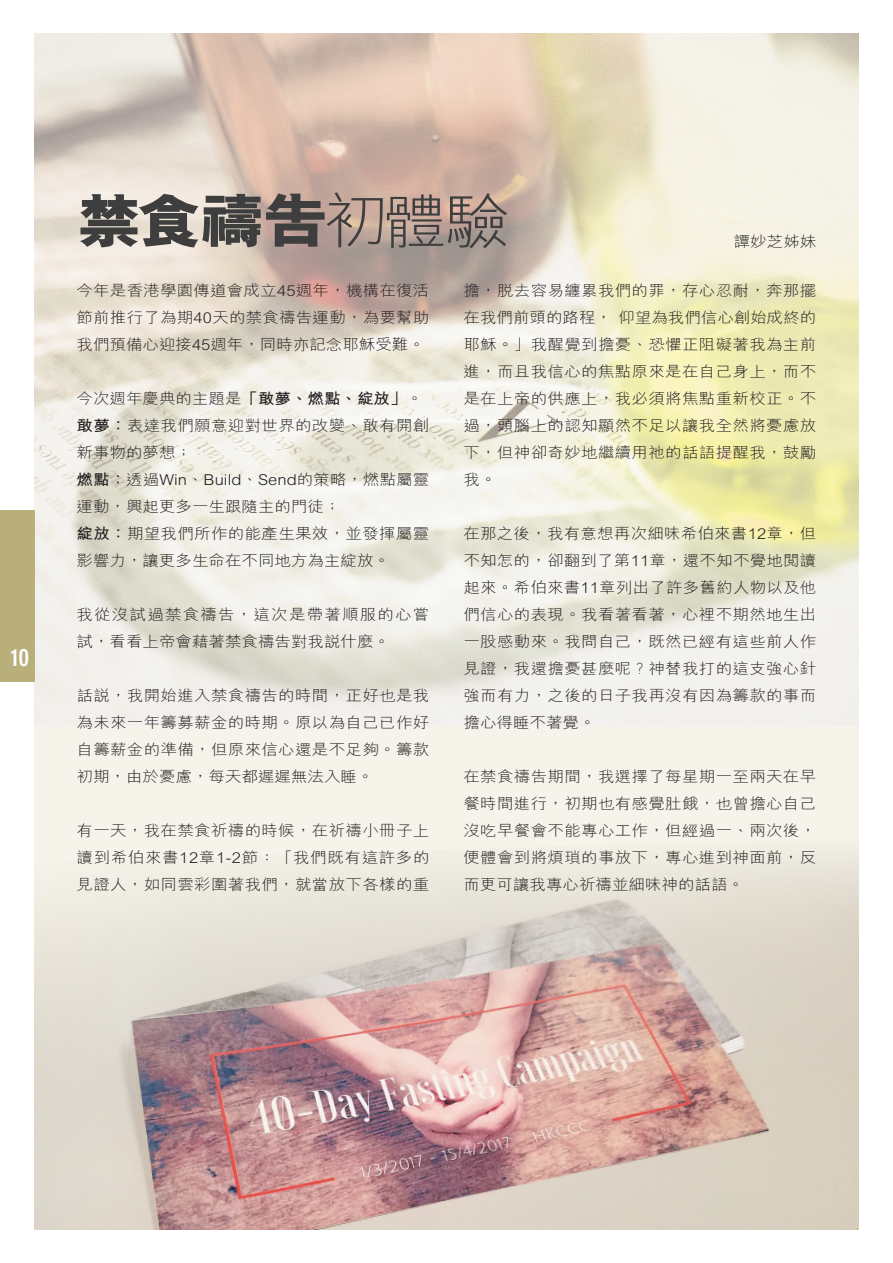
<style>
.page{position:relative;width:893px;height:1263px;background:#fff}
.page>*{position:absolute;margin:0;border:0;box-sizing:border-box;transform-origin:0 0}
.t1{font:800 60px "M Hei HK";color:#3e3e3f;scale:1.1 1}
.t2{font:700 condensed 24px "DIN Neuzeit Grotesk";color:#fff;scale:1.1 1}
.t3{font:300 15px/27px "M Hei HK";letter-spacing:.02em;color:#231f20;text-align:justify;scale:1.1 1}
.t4{font:300 15px/27px "M Hei HK";letter-spacing:.075em;color:#231f20;scale:1.1 1}
.t5{font:300 15px "M Hei HK";color:#231f20;scale:1.1 1}
.s1{font-weight:300}
.s2{font-weight:700}
</style>
<div class="page">
<div style="left:34px;top:34px;width:825px;height:1195px;background:#f5f3ea"></div>
<img style="left:34px;top:34px;width:825px;height:667px">
<div style="left:0;top:510px;width:34px;height:171px;background:#b8af7b"></div>
<img style="left:34px;top:855px;width:825px;height:374px">
<p class="t2" style="left:11px;top:644px;width:18px">10</p>
<p class="t1" style="left:77px;top:181px;width:396px">禁食禱告<span class="s1">初體驗</span></p>
<p class="t3" style="left:734px;top:227px;width:76px">譚妙芝姊妹</p>
<p class="t3" style="left:77px;top:277px;width:322px">今年是香港學園傳道會成立45週年，機構在復活節前推行了為期40天的禁食禱告運動，為要幫助我們預備心迎接45週年，同時亦記念耶穌受難。</p>
<p class="t5" style="left:77px;top:388px;width:316px">今次週年慶典的主題是<span class="s2">「敢夢、燃點、綻放」</span>。</p>
<p class="t3" style="left:77px;top:412px;width:322px"><span class="s2">敢夢：</span>表達我們願意迎對世界的改變、敢有開創新事物的夢想；</p>
<p class="t3" style="left:77px;top:466px;width:322px"><span class="s2">燃點：</span>透過Win、Build、Send的策略，燃點屬靈運動，興起更多一生跟隨主的門徒；</p>
<p class="t3" style="left:77px;top:520px;width:322px"><span class="s2">綻放：</span>期望我們所作的能產生果效，並發揮屬靈影響力，讓更多生命在不同地方為主綻放。</p>
<p class="t4" style="left:77px;top:601px;width:322px">我從沒試過禁食禱告，這次是帶著順服的心嘗試，看看上帝會藉著禁食禱告對我說什麼。</p>
<p class="t3" style="left:77px;top:682px;width:322px">話說，我開始進入禁食禱告的時間，正好也是我為未來一年籌募薪金的時期。原以為自己已作好自籌薪金的準備，但原來信心還是不足夠。籌款初期，由於憂慮，每天都遲遲無法入睡。</p>
<p class="t3" style="left:77px;top:817px;width:322px">有一天，我在禁食祈禱的時候，在祈禱小冊子上讀到希伯來書12章1-2節：「我們既有這許多的見證人，如同雲彩圍著我們，就當放下各樣的重</p>
<p class="t3" style="left:463px;top:277px;width:322px">擔，脫去容易纏累我們的罪，存心忍耐，奔那擺在我們前頭的路程， 仰望為我們信心創始成終的耶穌。」我醒覺到擔憂、恐懼正阻礙著我為主前進，而且我信心的焦點原來是在自己身上，而不是在上帝的供應上，我必須將焦點重新校正。不過，頭腦上的認知顯然不足以讓我全然將憂慮放下，但神卻奇妙地繼續用祂的話語提醒我，鼓勵我。</p>
<p class="t3" style="left:463px;top:520px;width:322px">在那之後，我有意想再次細味希伯來書12章，但不知怎的，卻翻到了第11章，還不知不覺地閱讀起來。希伯來書11章列出了許多舊約人物以及他們信心的表現。我看著看著，心裡不期然地生出一股感動來。我問自己，既然已經有這些前人作見證，我還擔憂甚麼呢？神替我打的這支強心針強而有力，之後的日子我再沒有因為籌款的事而擔心得睡不著覺。</p>
<p class="t3" style="left:463px;top:763px;width:322px">在禁食禱告期間，我選擇了每星期一至兩天在早餐時間進行，初期也有感覺肚餓，也曾擔心自己沒吃早餐會不能專心工作，但經過一、兩次後，便體會到將煩瑣的事放下，專心進到神面前，反而更可讓我專心祈禱並細味神的話語。</p>
</div>
